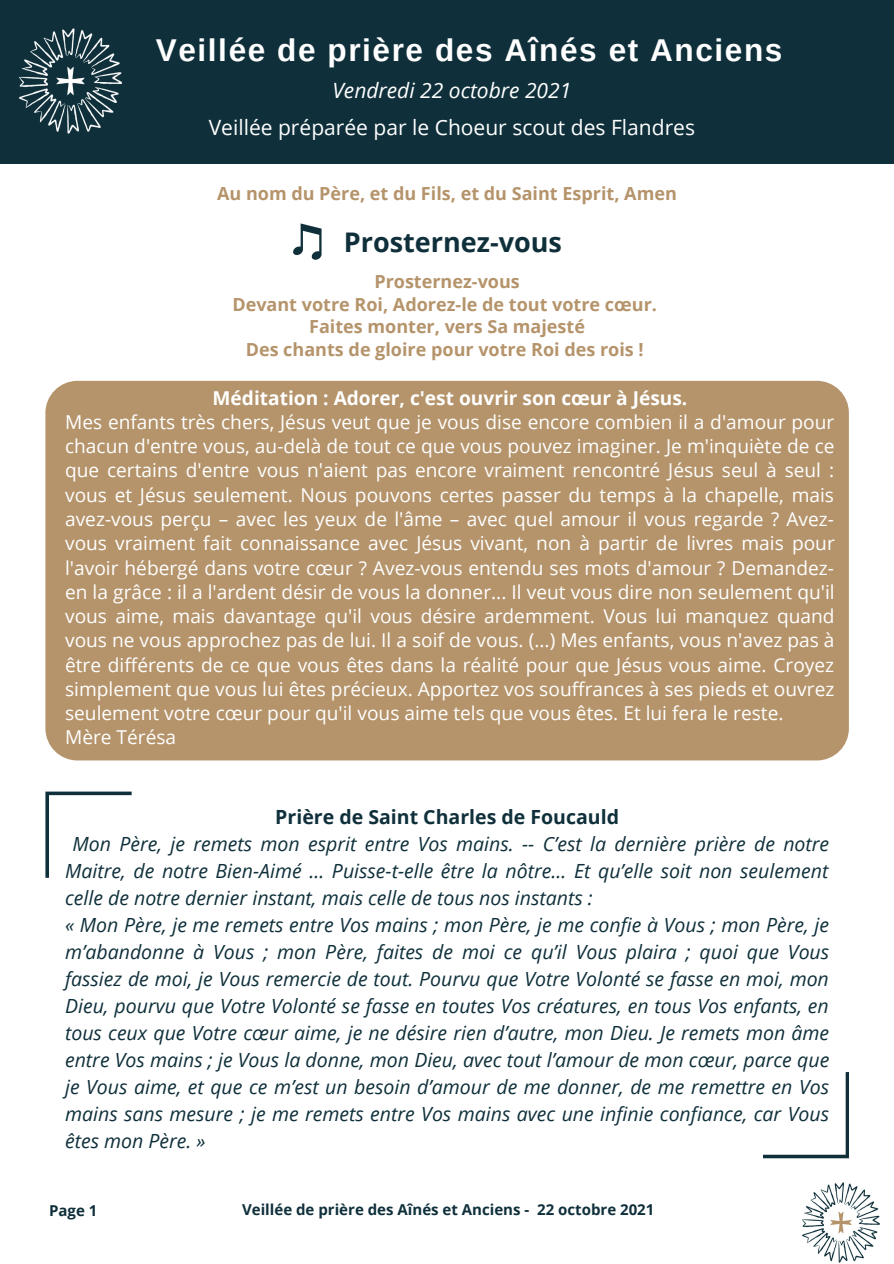
<style>
.page{position:relative;width:894px;height:1264px;background:#fff}
.page>*{position:absolute;margin:0;border:0;box-sizing:border-box;transform-origin:0 0}
.t1{font:700 31.5px "Arimo";letter-spacing:.05em;color:#fff}
.t2{font:700 27px "Open Sans";color:#0f303b}
.t3{font:21px "Open Sans";color:#fff}
.t4{font:italic 21px "Open Sans";color:#fff}
.t5{font:italic 19.5px/27px "Open Sans";color:#0f303b;text-align:justify}
.t6{font:700 19.5px "Open Sans";color:#0f303b}
.t7{font:19.05px/24.3px "Open Sans";color:#fff;text-align:justify}
.t8{font:700 19.05px "Open Sans";color:#fff}
.t9{font:700 18px "Open Sans";color:#b5946b}
.t10{font:700 15px "Open Sans";color:#0f303b}
</style>
<div class="page">
<div style="left:0;top:0;width:893px;height:164px;background:#0f303b"></div>
<img style="left:19px;top:28px;width:103px;height:106px">
<img style="left:802px;top:1182px;width:78px;height:81px">
<svg style="left:293px;top:223px;width:28px;height:37px"></svg>
<div style="left:45px;top:381px;width:803px;height:379px;background:#b5946b;border-radius:32px"></div>
<svg style="left:45px;top:791px;width:87px;height:86px"></svg>
<svg style="left:763px;top:1072px;width:85px;height:85px"></svg>
<p class="t1" style="left:156px;top:33px;width:628px">Veillée de prière des Aînés et Anciens</p>
<p class="t4" style="left:332px;top:75px;width:240px">Vendredi 22 octobre 2021</p>
<p class="t3" style="left:209px;top:112px;width:487px">Veillée préparée par le Choeur scout des Flandres</p>
<p class="t9" style="left:217px;top:180px;width:461px">Au nom du Père, et du Fils, et du Saint Esprit, Amen</p>
<p class="t2" style="left:344px;top:223px;width:220px">Prosternez-vous</p>
<p class="t9" style="left:374px;top:269px;width:147px">Prosternez-vous</p>
<p class="t9" style="left:232px;top:291px;width:426px">Devant votre Roi, Adorez-le de tout votre cœur.</p>
<p class="t9" style="left:309px;top:314px;width:277px">Faites monter, vers Sa majesté</p>
<p class="t9" style="left:246px;top:337px;width:399px">Des chants de gloire pour votre Roi des rois !</p>
<p class="t8" style="left:212px;top:384px;width:476px">Méditation : Adorer, c'est ouvrir son cœur à Jésus.</p>
<p class="t7" style="left:65px;top:409px;width:771px">Mes enfants très chers, Jésus veut que je vous dise encore combien il a d'amour pour chacun d'entre vous, au-delà de tout ce que vous pouvez imaginer. Je m'inquiète de ce que certains d'entre vous n'aient pas encore vraiment rencontré Jésus seul à seul : vous et Jésus seulement. Nous pouvons certes passer du temps à la chapelle, mais avez-vous perçu – avec les yeux de l'âme – avec quel amour il vous regarde ? Avez&shy;vous vraiment fait connaissance avec Jésus vivant, non à partir de livres mais pour l'avoir hébergé dans votre cœur ? Avez-vous entendu ses mots d'amour ? Demandez&shy;en la grâce : il a l'ardent désir de vous la donner... Il veut vous dire non seulement qu'il vous aime, mais davantage qu'il vous désire ardemment. Vous lui manquez quand vous ne vous approchez pas de lui. Il a soif de vous. (...) Mes enfants, vous n'avez pas à être différents de ce que vous êtes dans la réalité pour que Jésus vous aime. Croyez simplement que vous lui êtes précieux. Apportez vos souffrances à ses pieds et ouvrez seulement votre cœur pour qu'il vous aime tels que vous êtes. Et lui fera le reste.</p>
<p class="t7" style="left:65px;top:725px;width:113px">Mère Térésa</p>
<p class="t6" style="left:275px;top:803px;width:345px">Prière de Saint Charles de Foucauld</p>
<p class="t5" style="left:65px;top:829px;width:765px;text-indent:7px">Mon Père, je remets mon esprit entre Vos mains. -- C’est la dernière prière de notre Maitre, de notre Bien-Aimé … Puisse-t-elle être la nôtre… Et qu’elle soit non seulement celle de notre dernier instant, mais celle de tous nos instants :</p>
<p class="t5" style="left:65px;top:910px;width:765px">« Mon Père, je me remets entre Vos mains ; mon Père, je me confie à Vous ; mon Père, je m’abandonne à Vous ; mon Père, faites de moi ce qu’il Vous plaira ; quoi que Vous fassiez de moi, je Vous remercie de tout. Pourvu que Votre Volonté se fasse en moi, mon Dieu, pourvu que Votre Volonté se fasse en toutes Vos créatures, en tous Vos enfants, en tous ceux que Votre cœur aime, je ne désire rien d’autre, mon Dieu. Je remets mon âme entre Vos mains ; je Vous la donne, mon Dieu, avec tout l’amour de mon cœur, parce que je Vous aime, et que ce m’est un besoin d’amour de me donner, de me remettre en Vos mains sans mesure ; je me remets entre Vos mains avec une infinie confiance, car Vous êtes mon Père. »</p>
<p class="t10" style="left:49px;top:1199px;width:50px">Page 1</p>
<p class="t10" style="left:242px;top:1199px;width:413px">Veillée de prière des Aînés et Anciens - 22 octobre 2021</p>
</div>
